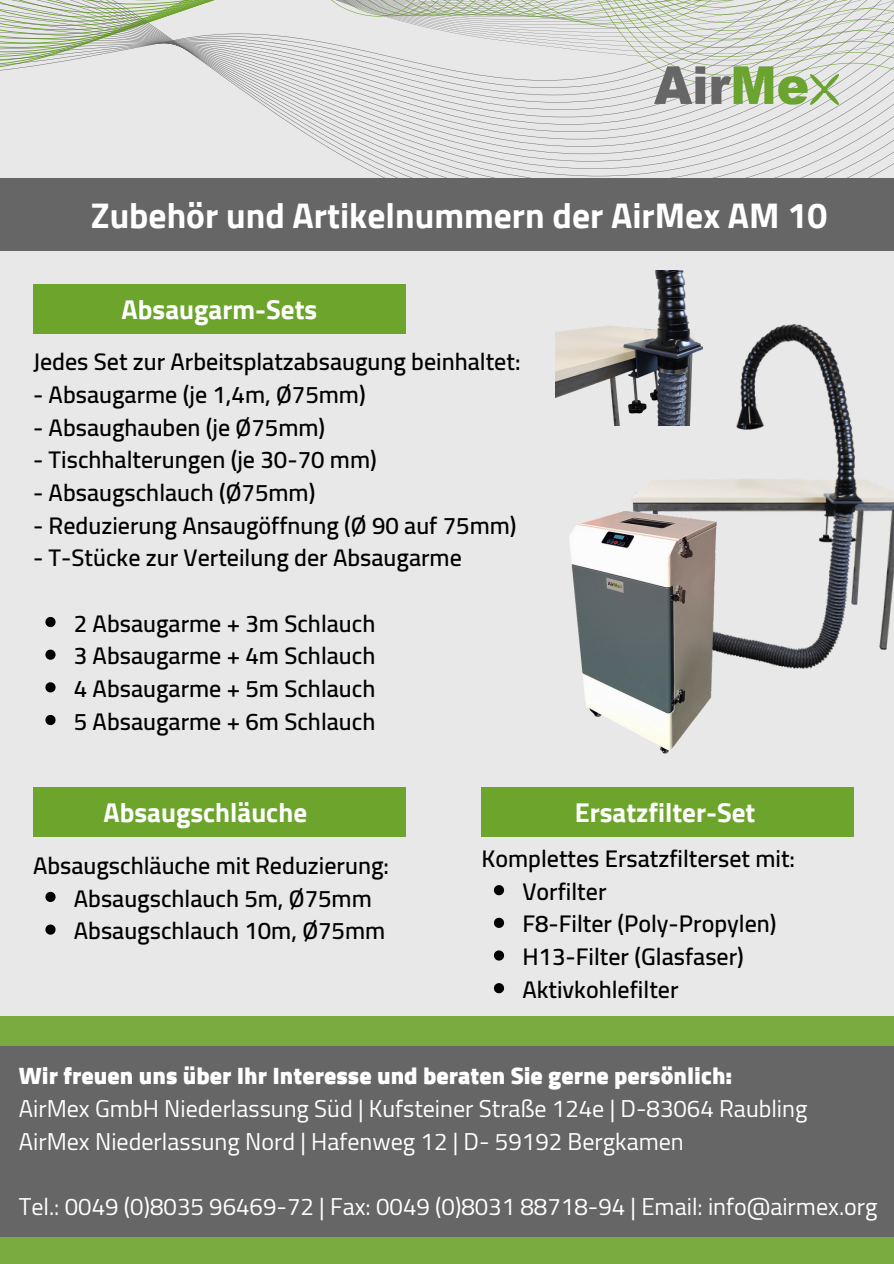
<style>
.page{position:relative;width:894px;height:1264px;background:#fff}
.page>*{position:absolute;margin:0;border:0;box-sizing:border-box;transform-origin:0 0}
.t1{font:700 35.4px "Cairo";color:#fff}
.t2{font:700 27px "Cairo";color:#fff}
.t3{font:600 24px "Cairo";color:#000}
.t4{font:24px "Cairo";color:#fff}
.t5{font:900 24px "Cairo";color:#fff}
</style>
<div class="page">
<div style="left:0;top:0;width:893px;height:1263px;background:#e8e8e8"></div>
<svg style="left:0;top:60px;width:893px;height:118px"></svg>
<svg style="left:0;top:0;width:893px;height:60px"></svg>
<div style="left:0;top:1016px;width:893px;height:247px;background:#7aab41"></div>
<div style="left:0;top:1046px;width:893px;height:190px;background:#666"></div>
<div style="left:0;top:178px;width:893px;height:73px;background:#666"></div>
<img style="left:654px;top:62px;width:183px;height:55px">
<div style="left:33px;top:284px;width:373px;height:50px;background:#6ca42c"></div>
<div style="left:33px;top:787px;width:373px;height:49px;background:#6ca42c"></div>
<img style="left:555px;top:270px;width:134px;height:128px">
<img style="left:591px;top:325px;width:302px;height:344px">
<img style="left:569px;top:507px;width:154px;height:247px">
<svg style="left:45px;top:617px;width:11px;height:10px"></svg>
<svg style="left:45px;top:649px;width:11px;height:10px"></svg>
<svg style="left:45px;top:682px;width:11px;height:10px"></svg>
<svg style="left:45px;top:715px;width:11px;height:10px"></svg>
<svg style="left:494px;top:885px;width:10px;height:10px"></svg>
<svg style="left:494px;top:917px;width:10px;height:10px"></svg>
<svg style="left:494px;top:950px;width:10px;height:10px"></svg>
<svg style="left:494px;top:983px;width:10px;height:10px"></svg>
<div style="left:481px;top:787px;width:373px;height:49px;background:#6ca42c"></div>
<svg style="left:45px;top:891px;width:11px;height:11px"></svg>
<svg style="left:45px;top:924px;width:11px;height:10px"></svg>
<p class="t1" style="left:91px;top:195px;width:737px">Zubehör und Artikelnummern der AirMex AM 10</p>
<p class="t2" style="left:122px;top:293px;width:197px">Absaugarm-Sets</p>
<p class="t3" style="left:33px;top:348px;width:489px">Jedes Set zur Arbeitsplatzabsaugung beinhaltet:</p>
<p class="t3" style="left:33px;top:380px;width:334px">- Absaugarme (je 1,4m, Ø75mm)</p>
<p class="t3" style="left:33px;top:413px;width:293px">- Absaughauben (je Ø75mm)</p>
<p class="t3" style="left:33px;top:446px;width:345px">- Tischhalterungen (je 30-70 mm)</p>
<p class="t3" style="left:33px;top:478px;width:284px">- Absaugschlauch (Ø75mm)</p>
<p class="t3" style="left:33px;top:511px;width:485px">- Reduzierung Ansaugöffnung (Ø 90 auf 75mm)</p>
<p class="t3" style="left:33px;top:544px;width:430px">- T-Stücke zur Verteilung der Absaugarme</p>
<p class="t3" style="left:74px;top:609px;width:303px">2 Absaugarme + 3m Schlauch</p>
<p class="t3" style="left:74px;top:642px;width:303px">3 Absaugarme + 4m Schlauch</p>
<p class="t3" style="left:74px;top:674px;width:303px">4 Absaugarme + 5m Schlauch</p>
<p class="t3" style="left:74px;top:707px;width:303px">5 Absaugarme + 6m Schlauch</p>
<p class="t2" style="left:103px;top:796px;width:205px">Absaugschläuche</p>
<p class="t3" style="left:33px;top:851px;width:357px">Absaugschläuche mit Reduzierung:</p>
<p class="t3" style="left:74px;top:884px;width:299px">Absaugschlauch 5m, Ø75mm</p>
<p class="t3" style="left:74px;top:916px;width:313px">Absaugschlauch 10m, Ø75mm</p>
<p class="t2" style="left:574px;top:796px;width:182px">Ersatzfilter-Set</p>
<p class="t3" style="left:481px;top:844px;width:315px">Komplettes Ersatzfilterset mit:</p>
<p class="t3" style="left:522px;top:877px;width:86px">Vorfilter</p>
<p class="t3" style="left:522px;top:910px;width:256px">F8-Filter (Poly-Propylen)</p>
<p class="t3" style="left:522px;top:942px;width:223px">H13-Filter (Glasfaser)</p>
<p class="t3" style="left:522px;top:975px;width:158px">Aktivkohlefilter</p>
<p class="t5" style="left:19px;top:1061px;width:714px">Wir freuen uns über Ihr Interesse und beraten Sie gerne persönlich:</p>
<p class="t4" style="left:19px;top:1094px;width:790px">AirMex GmbH Niederlassung Süd | Kufsteiner Straße 124e | D-83064 Raubling</p>
<p class="t4" style="left:19px;top:1127px;width:666px">AirMex Niederlassung Nord | Hafenweg 12 | D- 59192 Bergkamen</p>
<p class="t4" style="left:19px;top:1192px;width:860px">Tel.: 0049 (0)8035 96469-72 | Fax: 0049 (0)8031 88718-94 | Email: info@airmex.org</p>
</div>
